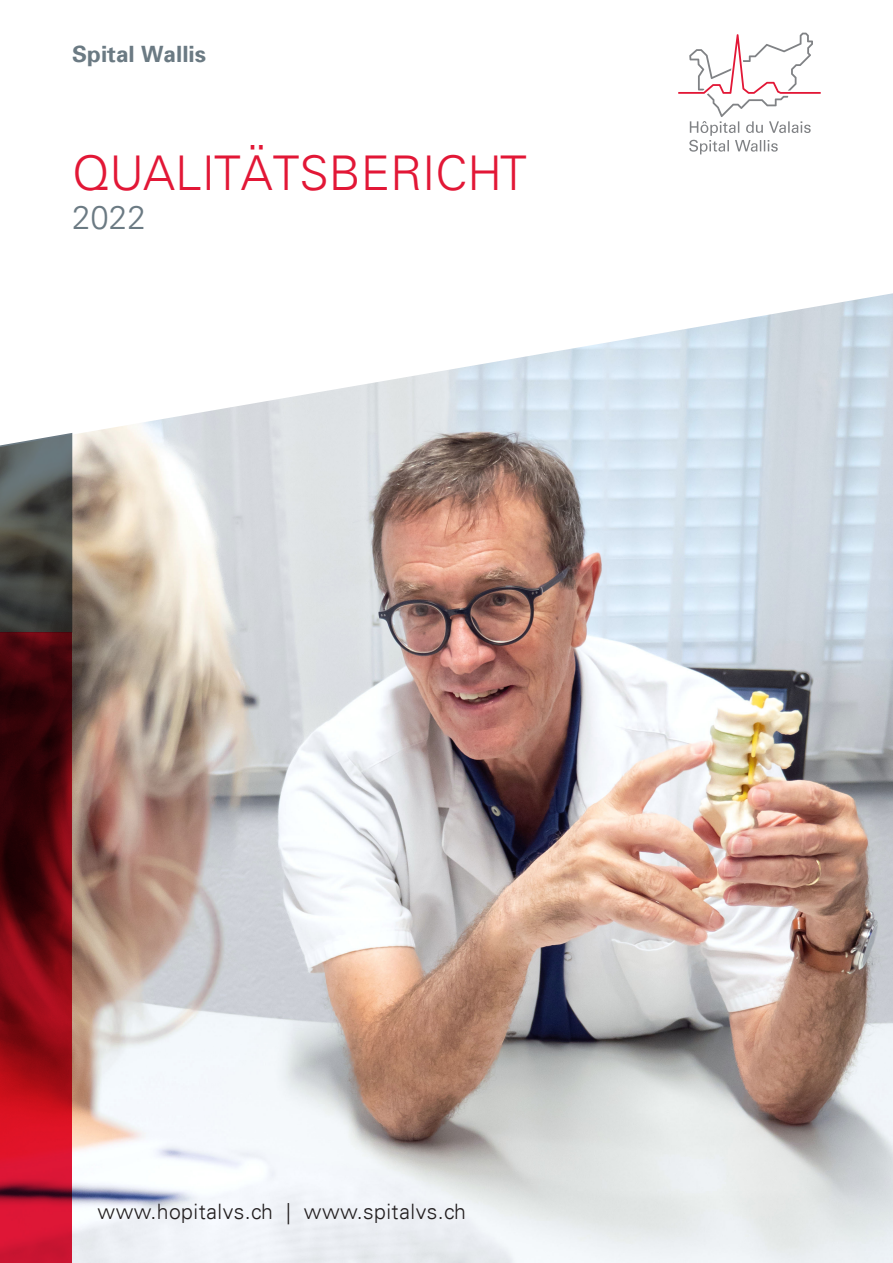
<style>
.page{position:relative;width:893px;height:1263px;background:#fff}
.page>*{position:absolute;margin:0;border:0;box-sizing:border-box;transform-origin:0 0}
.t1{font:300 48px "Univers LT";color:#e21736}
.t2{font:300 33px "Univers LT";color:#6b7a83}
.t3{font:700 22.5px "Univers 65";color:#6b7a83}
.t4{font:300 21.3px "Univers LT";letter-spacing:.02em;color:#231f20}
</style>
<div class="page">
<img style="left:72px;top:293px;width:821px;height:970px">
<svg style="left:0;top:632px;width:72px;height:631px;background:#7b0a16"></svg>
<svg style="left:0;top:433px;width:72px;height:199px;background:#4f5250"></svg>
<svg style="left:678px;top:33px;width:143px;height:121px"></svg>
<p class="t3" style="left:72px;top:40px;width:135px">Spital Wallis</p>
<h1 class="t1" style="left:72px;top:144px;width:456px">QUALITÄTSBERICHT</h1>
<h2 class="t2" style="left:72px;top:198px;width:75px">2022</h2>
<p class="t4" style="left:98px;top:1198px;width:370px">www.hopitalvs.ch | www.spitalvs.ch</p>
</div>
